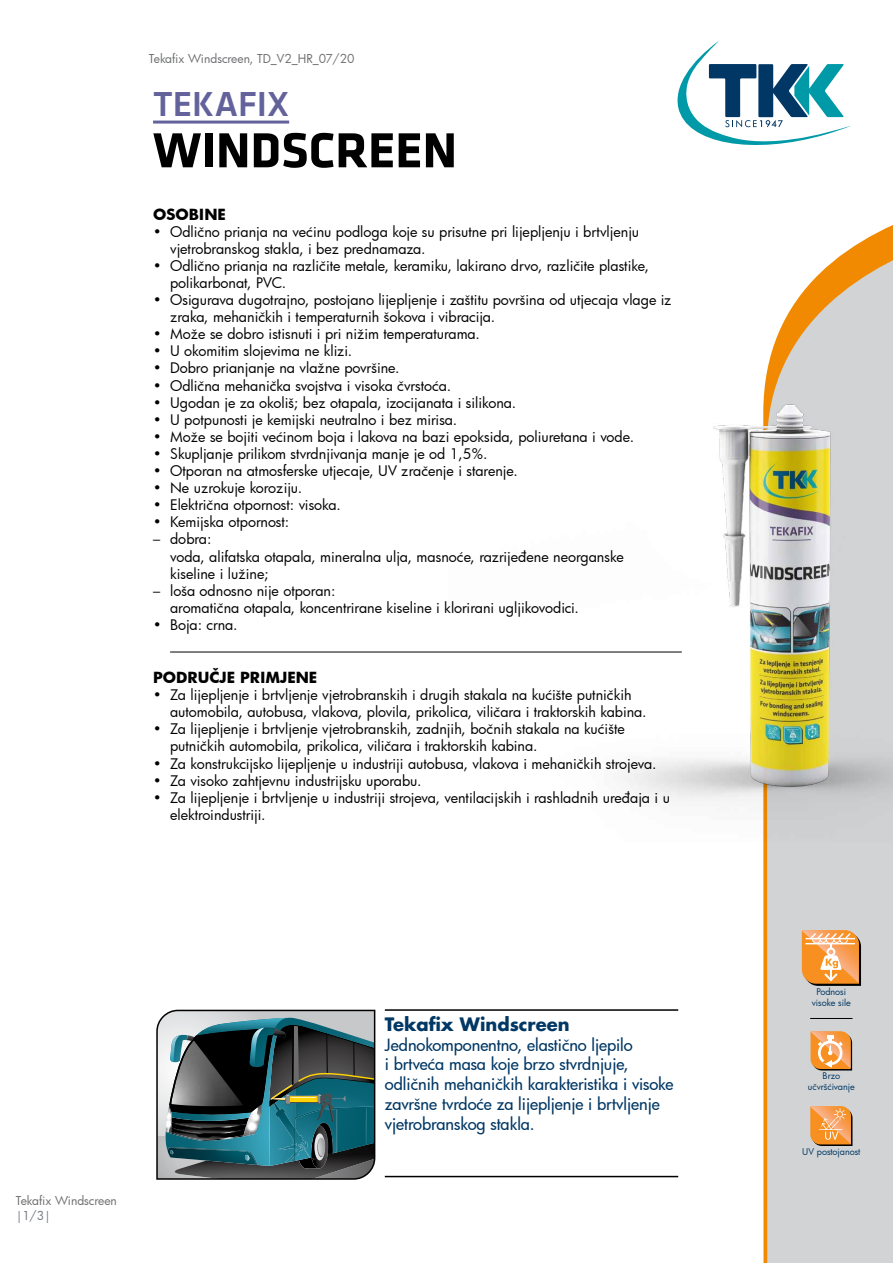
<style>
.page{position:relative;width:893px;height:1263px;background:#fff}
.page>*{position:absolute;margin:0;border:0;box-sizing:border-box;transform-origin:0 0}
.t1{font:700 51px "Klavika";color:#000}
.t2{font:500 36px "Klavika";color:#63629b}
.t3{font:700 18px "Futura Std";color:#003764}
.t4{font:500 16.5px/19.8px "Futura";letter-spacing:-.005em;color:#003764}
.t5{font:700 15px "Futura";color:#000}
.t6{font:14.25px/17.1px "Futura";color:#000}
.t7{font:12px "Futura";letter-spacing:-.005em;color:#6d6e71}
.t8{font:12px "Futura";color:#70747a}
.t9{font:9px/10.8px "Futura";letter-spacing:-.005em;color:#003764;text-align:center}
</style>
<div class="page">
<svg style="left:677px;top:41px;width:86px;height:104px"></svg>
<hr style="left:153px;top:121px;width:136px;height:3px;background:#63629b">
<hr style="left:170px;top:652px;width:512px;height:1px;background:#000">
<svg style="left:767px;top:64px;width:126px;height:1199px;fill:#d1d3d4"></svg>
<hr style="left:385px;top:1009px;width:293px;height:2px;background:#000">
<hr style="left:385px;top:1176px;width:293px;height:1px;background:#000">
<img style="left:449px;top:366px;width:444px;height:476px">
<hr style="left:810px;top:1018px;width:42px;height:1px;background:#000">
<svg style="left:802px;top:930px;width:59px;height:56px;background:#e8a15d"></svg>
<svg style="left:810px;top:1031px;width:42px;height:39px;background:#eba562"></svg>
<svg style="left:810px;top:1106px;width:42px;height:40px;background:#e99a4f"></svg>
<svg style="left:156px;top:1010px;width:219px;height:170px;background:#486569"></svg>
<p class="t7" style="left:149px;top:50px;width:207px">Tekafix Windscreen, TD_V2_HR_07/20</p>
<h2 class="t2" style="left:153px;top:85px;width:138px">TEKAFIX</h2>
<h1 class="t1" style="left:153px;top:123px;width:305px">WINDSCREEN</h1>
<p class="t5" style="left:153px;top:203px;width:74px">OSOBINE</p>
<p class="t6" style="left:170px;top:223px;width:470px;text-indent:-17px">• Odlično prianja na većinu podloga koje su prisutne pri lijepljenju i brtvljenju vjetrobranskog stakla, i bez prednamaza.</p>
<p class="t6" style="left:170px;top:257px;width:480px;text-indent:-17px">• Odlično prianja na različite metale, keramiku, lakirano drvo, različite plastike, polikarbonat, PVC.</p>
<p class="t6" style="left:170px;top:291px;width:503px;text-indent:-17px">• Osigurava dugotrajno, postojano lijepljenje i zaštitu površina od utjecaja vlage iz zraka, mehaničkih i temperaturnih šokova i vibracija.</p>
<p class="t6" style="left:153px;top:325px;width:328px">• Može se dobro istisnuti i pri nižim temperaturama.</p>
<p class="t6" style="left:153px;top:342px;width:200px">• U okomitim slojevima ne klizi.</p>
<p class="t6" style="left:153px;top:359px;width:248px">• Dobro prianjanje na vlažne površine.</p>
<p class="t6" style="left:153px;top:376px;width:300px">• Odlična mehanička svojstva i visoka čvrstoća.</p>
<p class="t6" style="left:153px;top:394px;width:365px">• Ugodan je za okoliš; bez otapala, izocijanata i silikona.</p>
<p class="t6" style="left:153px;top:411px;width:306px">• U potpunosti je kemijski neutralno i bez mirisa.</p>
<p class="t6" style="left:153px;top:428px;width:483px">• Može se bojiti većinom boja i lakova na bazi epoksida, poliuretana i vode.</p>
<p class="t6" style="left:153px;top:445px;width:336px">• Skupljanje prilikom stvrdnjivanja manje je od 1,5%.</p>
<p class="t6" style="left:153px;top:462px;width:366px">• Otporan na atmosferske utjecaje, UV zračenje i starenje.</p>
<p class="t6" style="left:153px;top:479px;width:150px">• Ne uzrokuje koroziju.</p>
<p class="t6" style="left:153px;top:496px;width:189px">• Električna otpornost: visoka.</p>
<p class="t6" style="left:153px;top:513px;width:138px">• Kemijska otpornost:</p>
<p class="t6" style="left:170px;top:530px;width:455px;text-indent:-17px">– dobra:<br>voda, alifatska otapala, mineralna ulja, masnoće, razrijeđene neorganske kiseline i lužine;</p>
<p class="t6" style="left:170px;top:582px;width:410px;text-indent:-17px">– loša odnosno nije otporan:<br>aromatična otapala, koncentrirane kiseline i klorirani ugljikovodici.</p>
<p class="t6" style="left:153px;top:616px;width:86px">• Boja: crna.</p>
<p class="t5" style="left:153px;top:667px;width:166px">PODRUČJE PRIMJENE</p>
<p class="t6" style="left:170px;top:686px;width:478px;text-indent:-17px">• Za lijepljenje i brtvljenje vjetrobranskih i drugih stakala na kućište putničkih automobila, autobusa, vlakova, plovila, prikolica, viličara i traktorskih kabina.</p>
<p class="t6" style="left:170px;top:720px;width:456px;text-indent:-17px">• Za lijepljenje i brtvljenje vjetrobranskih, zadnjih, bočnih stakala na kućište putničkih automobila, prikolica, viličara i traktorskih kabina.</p>
<p class="t6" style="left:153px;top:754px;width:505px">• Za konstrukcijsko lijepljenje u industriji autobusa, vlakova i mehaničkih strojeva.</p>
<p class="t6" style="left:153px;top:772px;width:270px">• Za visoko zahtjevnu industrijsku uporabu.</p>
<p class="t6" style="left:170px;top:789px;width:501px;text-indent:-17px">• Za lijepljenje i brtvljenje u industriji strojeva, ventilacijskih i rashladnih uređaja i u elektroindustriji.</p>
<p class="t7" style="left:16px;top:1192px;width:103px">Tekafix Windscreen</p>
<p class="t8" style="left:16px;top:1207px;width:37px">|1/3|</p>
<p class="t3" style="left:385px;top:1012px;width:186px">Tekafix Windscreen</p>
<p class="t4" style="left:385px;top:1034px;width:290px">Jednokomponentno, elastično ljepilo<br>i brtveća masa koje brzo stvrdnjuje, odličnih mehaničkih karakteristika i visoke završne tvrdoće za lijepljenje i brtvljenje vjetrobranskog stakla.</p>
<p class="t9" style="left:812px;top:986px;width:40px">Podnosi visoke sile</p>
<p class="t9" style="left:808px;top:1070px;width:48px">Brzo učvršćivanje</p>
<p class="t9" style="left:802px;top:1146px;width:60px">UV postojanost</p>
</div>
